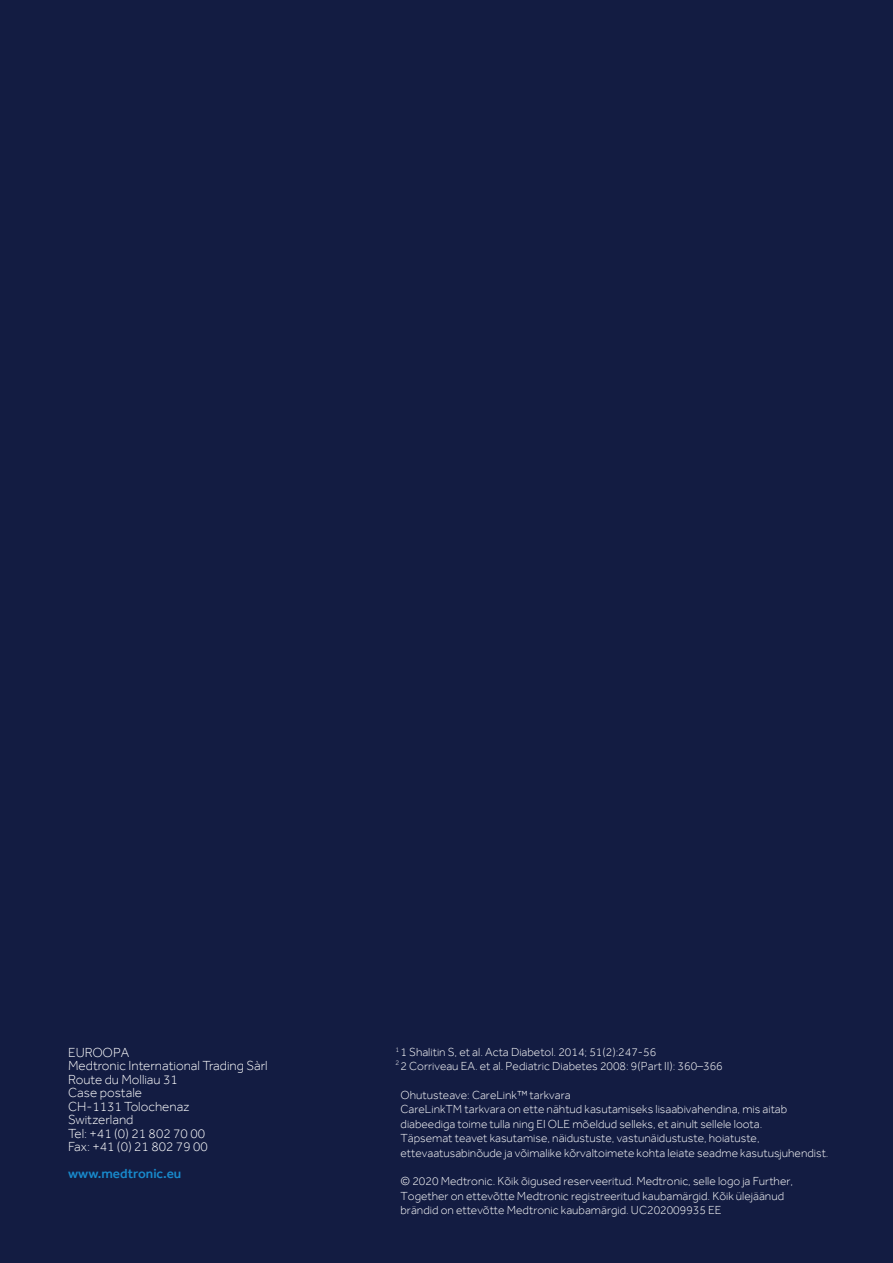
<style>
.page{position:relative;width:893px;height:1263px;background:#131c42}
.page>*{position:absolute;margin:0;border:0;box-sizing:border-box;transform-origin:0 0}
.t1{font:300 13.5px/13.5px "Effra";color:#fff}
.t2{font:500 13.5px "Effra";color:#1889cb}
.t3{font:300 12px/14.4px "Effra";color:#fff}
.t4{font:300 7.05px "Effra";color:#fff}
</style>
<div class="page">
<p class="t1" style="left:68px;top:1046px;width:201px">EUROOPA<br>Medtronic International Trading Sàrl<br>Route du Molliau 31<br>Case postale<br>CH-1131 Tolochenaz<br>Switzerland<br>Tel: +41 (0) 21 802 70 00<br>Fax: +41 (0) 21 802 79 00</p>
<p class="t2" style="left:68px;top:1167px;width:115px">www.medtronic.eu</p>
<p class="t3" style="left:401px;top:1045px;width:324px;text-indent:-5px"><sup>1</sup> 1 Shalitin S, et al. Acta Diabetol. 2014; 51(2):247-56<br>2 Corriveau EA. et al. Pediatric Diabetes 2008: 9(Part II): 360–366</p>
<p class="t3" style="left:401px;top:1088px;width:429px">Ohutusteave: CareLink™ tarkvara<br>CareLinkTM tarkvara on ette nähtud kasutamiseks lisaabivahendina, mis aitab diabeediga toime tulla ning EI OLE mõeldud selleks, et ainult sellele loota.<br>Täpsemat teavet kasutamise, näidustuste, vastunäidustuste, hoiatuste, ettevaatusabinõude ja võimalike kõrvaltoimete kohta leiate seadme kasutusjuhendist.</p>
<p class="t3" style="left:401px;top:1175px;width:394px">© 2020 Medtronic. Kõik õigused reserveeritud. Medtronic, selle logo ja Further,<br>Together on ettevõtte Medtronic registreeritud kaubamärgid. Kõik ülejäänud brändid on ettevõtte Medtronic kaubamärgid. UC202009935 EE</p>
<p class="t4" style="left:395px;top:1060px;width:5px">2</p>
</div>
